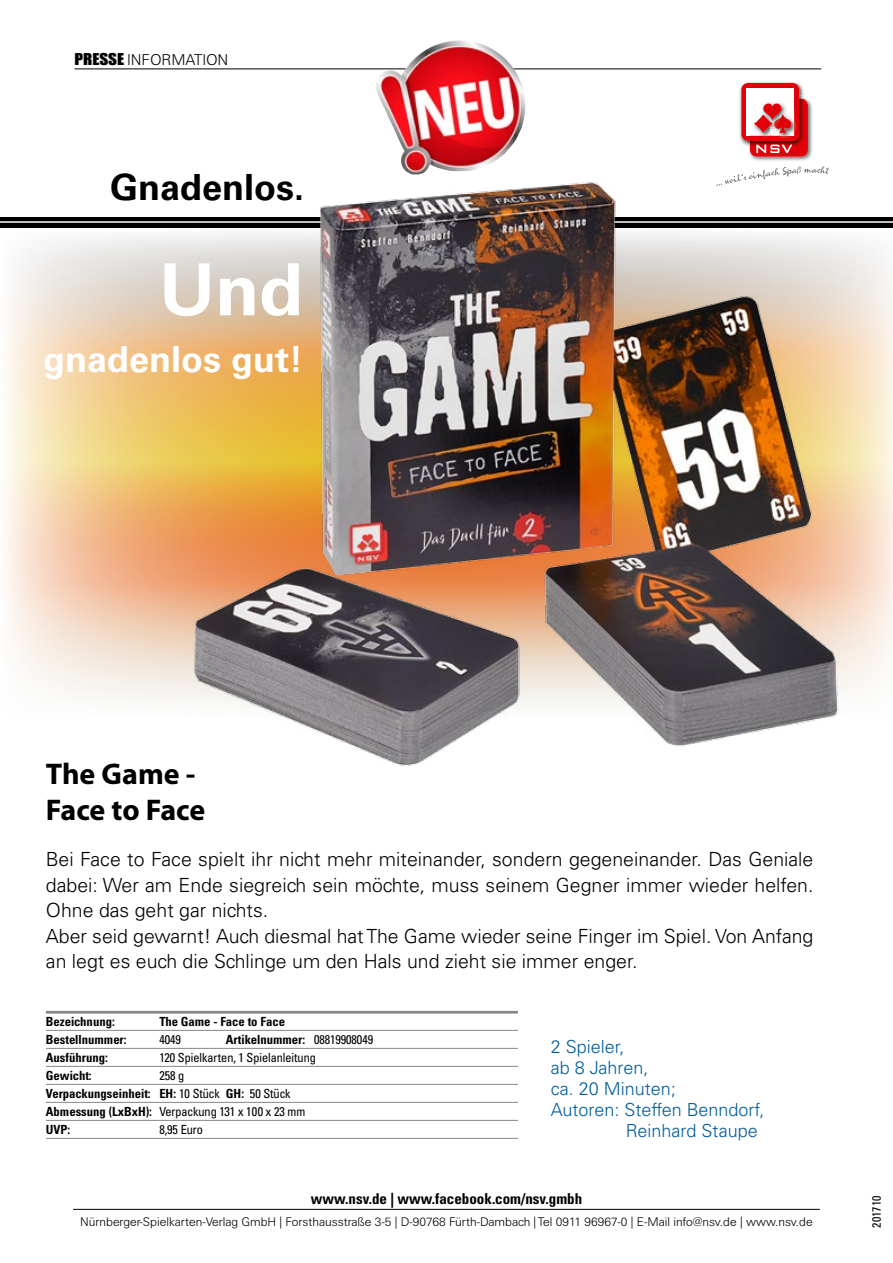
<style>
.page{position:relative;width:893px;height:1263px;background:#fff}
.page>*{position:absolute;margin:0;border:0;box-sizing:border-box;transform-origin:0 0}
.t1{font:700 72px "Univers CE";color:#fff}
.t2{font:700 36px "Univers CE";color:#fff}
.t3{font:700 36px "Univers CE";color:#000}
.t4{font:700 30px/36px "Myriad Pro";letter-spacing:-.005em;color:#000}
.t5{font:300 19.5px/25.5px "Univers CE";color:#000}
.t6{font:300 18px "Univers CE";color:#005d9c}
.t7{font:700 condensed 15px "Univers";color:#000}
.t8{font:300 15px "Univers S";letter-spacing:-.01em;color:#000}
.t9{font:700 condensed 12.6px/18px "Univers S";color:#000}
.t10{font:condensed 12.6px "Univers S";color:#000}
.t11{font:300 12px "Univers S";color:#000}
.t12{font:condensed 12px "Univers";color:#000}
.s1{font-family:"Impact";font-weight:400}
.s2{font-weight:400}
</style>
<div class="page">
<hr style="left:73px;top:1209px;width:747px;height:1px;background:#000">
<hr style="left:75px;top:69px;width:746px;height:1px;background:#000">
<svg style="left:0;top:227px;width:893px;height:473px"></svg>
<div style="left:0;top:217px;width:893px;height:10px;background:#000"></div>
<hr style="left:0;top:221px;width:893px;height:2px;background:#fff">
<hr style="left:46px;top:1011px;width:472px;height:2px;background:#868786">
<hr style="left:46px;top:1030px;width:472px;height:1px;background:#868786">
<hr style="left:46px;top:1048px;width:472px;height:1px;background:#868786">
<hr style="left:46px;top:1066px;width:472px;height:1px;background:#868786">
<hr style="left:46px;top:1084px;width:472px;height:1px;background:#868786">
<hr style="left:46px;top:1102px;width:472px;height:1px;background:#868786">
<hr style="left:46px;top:1120px;width:472px;height:1px;background:#868786">
<hr style="left:46px;top:1138px;width:472px;height:1px;background:#868786">
<img style="left:157px;top:174px;width:723px;height:592px">
<img style="left:374px;top:40px;width:152px;height:134px">
<img style="left:749px;top:98px;width:64px;height:63px">
<div style="left:750px;top:99px;width:58px;height:58px;background:#e3000b;border-radius:7px"></div>
<img style="left:739px;top:82px;width:65px;height:64px">
<img style="left:750px;top:99px;width:55px;height:47px">
<div style="left:741px;top:83px;width:58px;height:58px;background:#e3000b;border-radius:7px"></div>
<div style="left:746px;top:88px;width:48px;height:48px;background:#fff"></div>
<img style="left:750px;top:124px;width:6px;height:12px">
<img style="left:766px;top:102px;width:16px;height:2px">
<svg style="left:756px;top:104px;width:42px;height:49px"></svg>
<svg style="left:716px;top:166px;width:113px;height:20px"></svg>
<p class="t8" style="left:75px;top:51px;width:155px"><span class="s1">PRESSE</span> INFORMATION</p>
<h2 class="t3" style="left:110px;top:166px;width:196px">Gnadenlos.</h2>
<h1 class="t1" style="left:159px;top:248px;width:145px">Und</h1>
<h2 class="t2" style="left:43px;top:338px;width:262px">gnadenlos gut!</h2>
<h3 class="t4" style="left:46px;top:755px;width:161px">The Game -<br>Face to Face</h3>
<p class="t5" style="left:46px;top:847px;width:769px">Bei Face to Face spielt ihr nicht mehr miteinander, sondern gegeneinander. Das Geniale dabei: Wer am Ende siegreich sein möchte, muss seinem Gegner immer wieder helfen.<br>Ohne das geht gar nichts.<br>Aber seid gewarnt! Auch diesmal hat The Game wieder seine Finger im Spiel. Von Anfang an legt es euch die Schlinge um den Hals und zieht sie immer enger.</p>
<p class="t9" style="left:46px;top:1013px;width:70px">Bezeichnung:</p>
<p class="t9" style="left:159px;top:1013px;width:127px">The Game - Face to Face</p>
<p class="t9" style="left:46px;top:1031px;width:82px">Bestellnummer:</p>
<p class="t10" style="left:159px;top:1032px;width:23px">4049</p>
<p class="t9" style="left:226px;top:1031px;width:149px">Artikelnummer: <span class="s2">08819908049</span></p>
<p class="t9" style="left:46px;top:1049px;width:63px">Ausführung:</p>
<p class="t10" style="left:159px;top:1050px;width:158px">120 Spielkarten, 1 Spielanleitung</p>
<p class="t9" style="left:46px;top:1067px;width:47px">Gewicht:</p>
<p class="t9" style="left:46px;top:1067px;width:261px;text-indent:113px"><span class="s2">258 g<br></span>Verpackungseinheit: EH: <span class="s2">10 Stück</span> GH: <span class="s2">50 Stück<br></span>Abmessung (LxBxH): <span class="s2">Verpackung 131 x 100 x 23 mm<br></span>UVP:</p>
<p class="t10" style="left:159px;top:1122px;width:45px">8,95 Euro</p>
<p class="t6" style="left:551px;top:1036px;width:75px">2 Spieler,</p>
<p class="t6" style="left:551px;top:1057px;width:99px">ab 8 Jahren,</p>
<p class="t6" style="left:551px;top:1078px;width:127px">ca. 20 Minuten;</p>
<p class="t6" style="left:551px;top:1099px;width:215px">Autoren: Steffen Benndorf,</p>
<p class="t6" style="left:626px;top:1120px;width:134px">Reinhard Staupe</p>
<p class="t7" style="left:311px;top:1189px;width:273px">www.nsv.de | www.facebook.com/nsv.gmbh</p>
<p class="t11" style="left:80px;top:1214px;width:734px">Nürnberger-Spielkarten-Verlag GmbH | Forsthausstraße 3-5 | D-90768 Fürth-Dambach | Tel 0911 96967-0 | E-Mail info@nsv.de | www.nsv.de</p>
<p class="t12" style="left:869px;top:1228px;width:33px;rotate:-90deg">201710</p>
</div>
